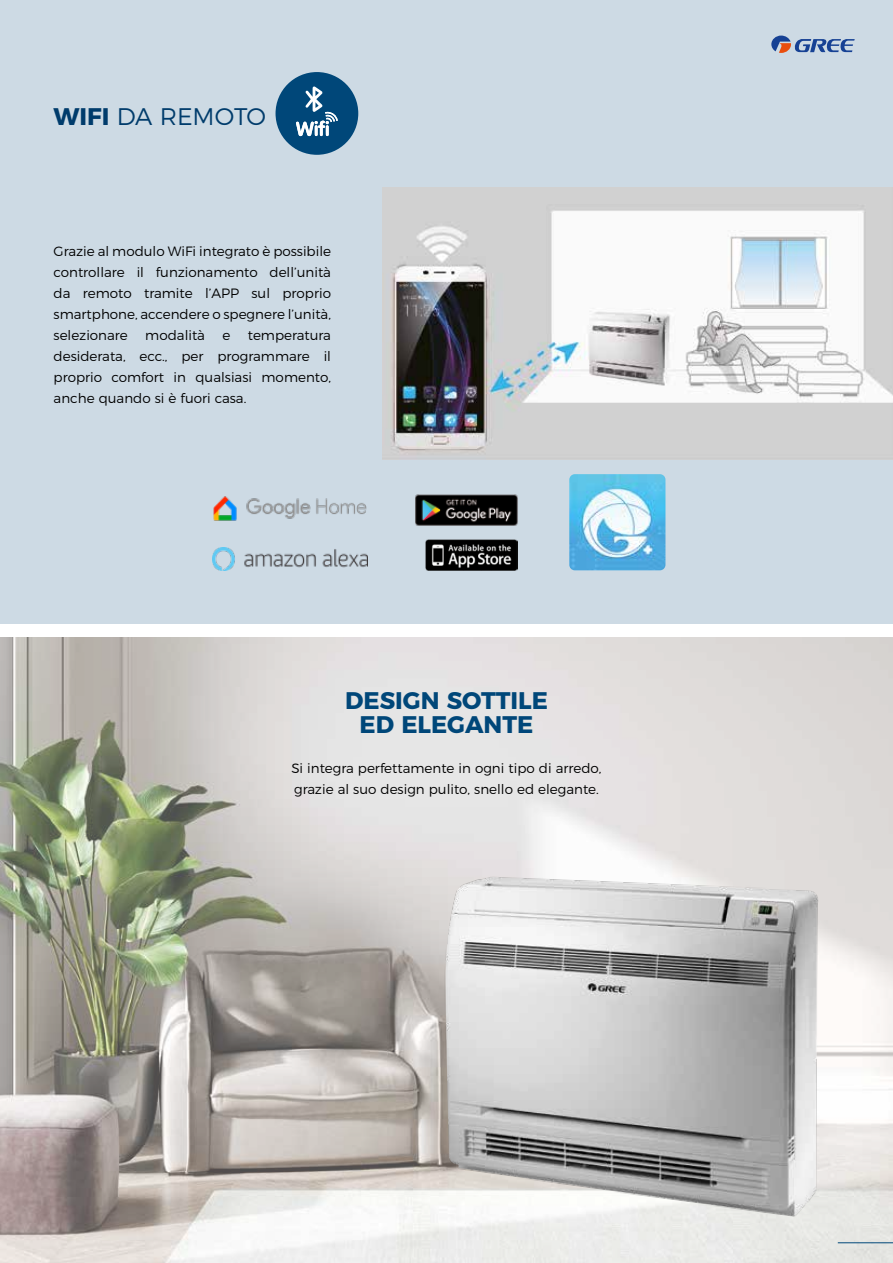
<style>
.page{position:relative;width:893px;height:1263px;background:#fff}
.page>*{position:absolute;margin:0;border:0;box-sizing:border-box;transform-origin:0 0}
.t1{font:700 24px/24px "Montserrat";color:#004779;text-align:center}
.t2{font:300 24px "Montserrat";letter-spacing:-.005em;color:#004779}
.t3{font:300 13.5px/21px "Montserrat";color:#000;text-align:justify}
.s1{font-weight:700}
</style>
<div class="page">
<div style="left:0;top:0;width:893px;height:624px;background:#cddae4"></div>
<img style="left:0;top:637px;width:893px;height:626px">
<hr style="left:838px;top:1242px;width:55px;height:1px;background:#004779">
<svg style="left:771px;top:36px;width:84px;height:17px"></svg>
<img style="left:435px;top:850px;width:410px;height:394px">
<img style="left:383px;top:187px;width:510px;height:272px">
<img style="left:415px;top:494px;width:103px;height:32px">
<img style="left:426px;top:539px;width:92px;height:31px">
<img style="left:212px;top:548px;width:155px;height:22px">
<img style="left:213px;top:496px;width:154px;height:25px">
<img style="left:569px;top:474px;width:96px;height:96px">
<div style="left:276px;top:72px;width:82px;height:83px;background:#004779;border-radius:50%"></div>
<svg style="left:296px;top:86px;width:42px;height:50px"></svg>
<h1 class="t2" style="left:54px;top:98px;width:214px"><span class="s1">WIFI</span> DA REMOTO</h1>
<p class="t3" style="left:54px;top:240px;width:279px">Grazie al modulo WiFi integrato è possibile controllare il funzionamento dell’unità da remoto tramite l’APP sul proprio smartphone, accendere o spegnere l’unità, selezionare</p>
<p class="t3" style="left:145px;top:324px;width:61px">modalità</p>
<p class="t3" style="left:222px;top:324px;width:9px">e</p>
<p class="t3" style="left:54px;top:324px;width:279px;text-indent:194px">temperatura desiderata, ecc., per programmare il proprio comfort in qualsiasi momento, anche quando si è fuori casa.</p>
<h1 class="t1" style="left:345px;top:687px;width:204px">DESIGN SOTTILE<br>ED ELEGANTE</h1>
<p class="t3" style="left:291px;top:756px;width:312px">Si integra perfettamente in ogni tipo di arredo, grazie al suo design pulito, snello ed elegante.</p>
</div>
